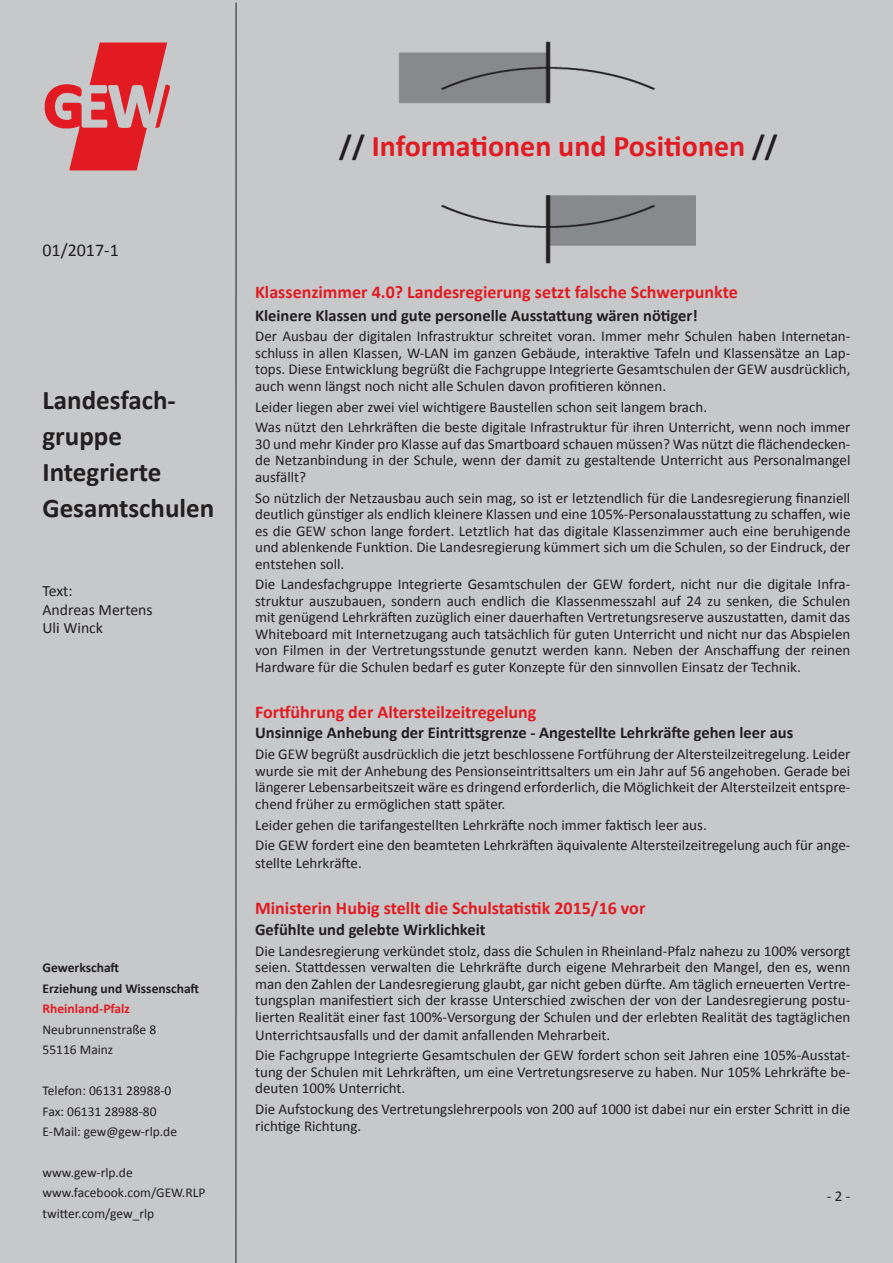
<style>
.page{position:relative;width:893px;height:1263px;background:#c7c8ca}
.page>*{position:absolute;margin:0;border:0;box-sizing:border-box;transform-origin:0 0}
.t1{font:700 30px "Calibri";color:#e21a21}
.t2{font:700 27px/36px "Calibri";color:#231f20}
.t3{font:700 18px "Calibri";color:#e21a21}
.t4{font:18px "Calibri";color:#231f20}
.t5{font:700 16.5px "Calibri";color:#231f20}
.t6{font:15.75px/18.9px "Calibri";color:#231f20}
.t7{font:15px/16.5px "Calibri";color:#231f20;text-align:justify}
.t8{font:13.5px/20.4px "Calibri";color:#231f20}
.t9{font:700 13.5px/20.4px "Calibri";color:#231f20}
.t10{font:700 13.5px "Calibri";color:#e21a21}
.s1{color:#231f20}
</style>
<div class="page">
<hr style="left:236px;top:3px;width:1px;height:1260px;background:#231f20">
<img style="left:43px;top:43px;width:127px;height:128px">
<img style="left:399px;top:39px;width:297px;height:225px">
<p class="t4" style="left:43px;top:239px;width:78px">01/2017-1</p>
<h2 class="t2" style="left:43px;top:382px;width:173px">Landesfach&shy;gruppe<br>Integrierte<br>Gesamtschulen</h2>
<p class="t6" style="left:43px;top:581px;width:112px">Text:<br>Andreas Mertens<br>Uli Winck</p>
<p class="t9" style="left:43px;top:958px;width:158px">Gewerkschaft<br>Erziehung und Wissenschaft</p>
<p class="t10" style="left:43px;top:1000px;width:89px">Rheinland-Pfalz</p>
<p class="t8" style="left:43px;top:1019px;width:115px">Neubrunnenstraße 8<br>55116 Mainz</p>
<p class="t8" style="left:43px;top:1080px;width:136px">Telefon: 06131 28988-0<br>Fax: 06131 28988-80<br>E-Mail: gew@gew-rlp.de</p>
<p class="t8" style="left:43px;top:1162px;width:164px">www.gew-rlp.de www.facebook.com/GEW.RLP twitter.com/gew_rlp</p>
<h1 class="t1" style="left:339px;top:127px;width:440px"><span class="s1">//</span> Informationen und Positionen <span class="s1">//</span></h1>
<p class="t3" style="left:255px;top:281px;width:484px">Klassenzimmer 4.0? Landesregierung setzt falsche Schwerpunkte</p>
<p class="t5" style="left:255px;top:305px;width:444px">Kleinere Klassen und gute personelle Ausstattung wären nötiger!</p>
<p class="t7" style="left:255px;top:328px;width:597px">Der Ausbau der digitalen Infrastruktur schreitet voran. Immer mehr Schulen haben Internetan&shy;schluss in allen Klassen, W-LAN im ganzen Gebäude, interaktive Tafeln und Klassensätze an Lap&shy;tops. Diese Entwicklung begrüßt die Fachgruppe Integrierte Gesamtschulen der GEW ausdrücklich, auch wenn längst noch nicht alle Schulen davon profitieren können.</p>
<p class="t7" style="left:255px;top:396px;width:597px;line-height:20.7px">Leider liegen aber zwei viel wichtigere Baustellen schon seit langem brach.<br>Was nützt den Lehrkräften die beste digitale Infrastruktur für ihren Unterricht, wenn noch immer</p>
<p class="t7" style="left:255px;top:436px;width:597px">30 und mehr Kinder pro Klasse auf das Smartboard schauen müssen? Was nützt die flächendecken&shy;de Netzanbindung in der Schule, wenn der damit zu gestaltende Unterricht aus Personalmangel ausfällt?</p>
<p class="t7" style="left:255px;top:489px;width:597px">So nützlich der Netzausbau auch sein mag, so ist er letztendlich für die Landesregierung finanziell deutlich günstiger als endlich kleinere Klassen und eine 105%-Personalausstattung zu schaffen, wie es die GEW schon lange fordert. Letztlich hat das digitale Klassenzimmer auch eine beruhigende und ablenkende Funktion. Die Landesregierung kümmert sich um die Schulen, so der Eindruck, der entstehen soll.</p>
<p class="t7" style="left:255px;top:576px;width:597px">Die Landesfachgruppe Integrierte Gesamtschulen der GEW fordert, nicht nur die digitale Infra&shy;struktur auszubauen, sondern auch endlich die Klassenmesszahl auf 24 zu senken, die Schulen mit genügend Lehrkräften zuzüglich einer dauerhaften Vertretungsreserve auszustatten, damit das Whiteboard mit Internetzugang auch tatsächlich für guten Unterricht und nicht nur das Abspielen von Filmen in der Vertretungsstunde genutzt werden kann. Neben der Anschaffung der reinen Hardware für die Schulen bedarf es guter Konzepte für den sinnvollen Einsatz der Technik.</p>
<p class="t3" style="left:255px;top:700px;width:283px">Fortführung der Altersteilzeitregelung</p>
<p class="t5" style="left:255px;top:722px;width:540px">Unsinnige Anhebung der Eintrittsgrenze - Angestellte Lehrkräfte gehen leer aus</p>
<p class="t7" style="left:255px;top:746px;width:597px">Die GEW begrüßt ausdrücklich die jetzt beschlossene Fortführung der Altersteilzeitregelung. Leider wurde sie mit der Anhebung des Pensionseintrittsalters um ein Jahr auf 56 angehoben. Gerade bei längerer Lebensarbeitszeit wäre es dringend erforderlich, die Möglichkeit der Altersteilzeit entspre&shy;chend früher zu ermöglichen statt später.</p>
<p class="t7" style="left:255px;top:814px;width:597px;line-height:20.7px">Leider gehen die tarifangestellten Lehrkräfte noch immer faktisch leer aus.<br>Die GEW fordert eine den beamteten Lehrkräften äquivalente Altersteilzeitregelung auch für ange-</p>
<p class="t7" style="left:255px;top:855px;width:108px">stellte Lehrkräfte.</p>
<p class="t3" style="left:255px;top:896px;width:392px">Ministerin Hubig stellt die Schulstatistik 2015/16 vor</p>
<p class="t5" style="left:255px;top:919px;width:232px">Gefühlte und gelebte Wirklichkeit</p>
<p class="t7" style="left:255px;top:942px;width:597px">Die Landesregierung verkündet stolz, dass die Schulen in Rheinland-Pfalz nahezu zu 100% versorgt seien. Stattdessen verwalten die Lehrkräfte durch eigene Mehrarbeit den Mangel, den es, wenn man den Zahlen der Landesregierung glaubt, gar nicht geben dürfte. Am täglich erneuerten Vertre&shy;tungsplan manifestiert sich der krasse Unterschied zwischen der von der Landesregierung postu&shy;lierten Realität einer fast 100%-Versorgung der Schulen und der erlebten Realität des tagtäglichen</p>
<p class="t7" style="left:255px;top:1024px;width:597px;line-height:20.7px">Unterrichtsausfalls und der damit anfallenden Mehrarbeit.<br>Die Fachgruppe Integrierte Gesamtschulen der GEW fordert schon seit Jahren eine 105%-Ausstat-</p>
<p class="t7" style="left:255px;top:1063px;width:597px">tung der Schulen mit Lehrkräften, um eine Vertretungsreserve zu haben. Nur 105% Lehrkräfte be&shy;deuten 100% Unterricht.</p>
<p class="t7" style="left:255px;top:1101px;width:597px">Die Aufstockung des Vertretungslehrerpools von 200 auf 1000 ist dabei nur ein erster Schritt in die richtige Richtung.</p>
<p class="t7" style="left:827px;top:1188px;width:25px">- 2 -</p>
</div>
